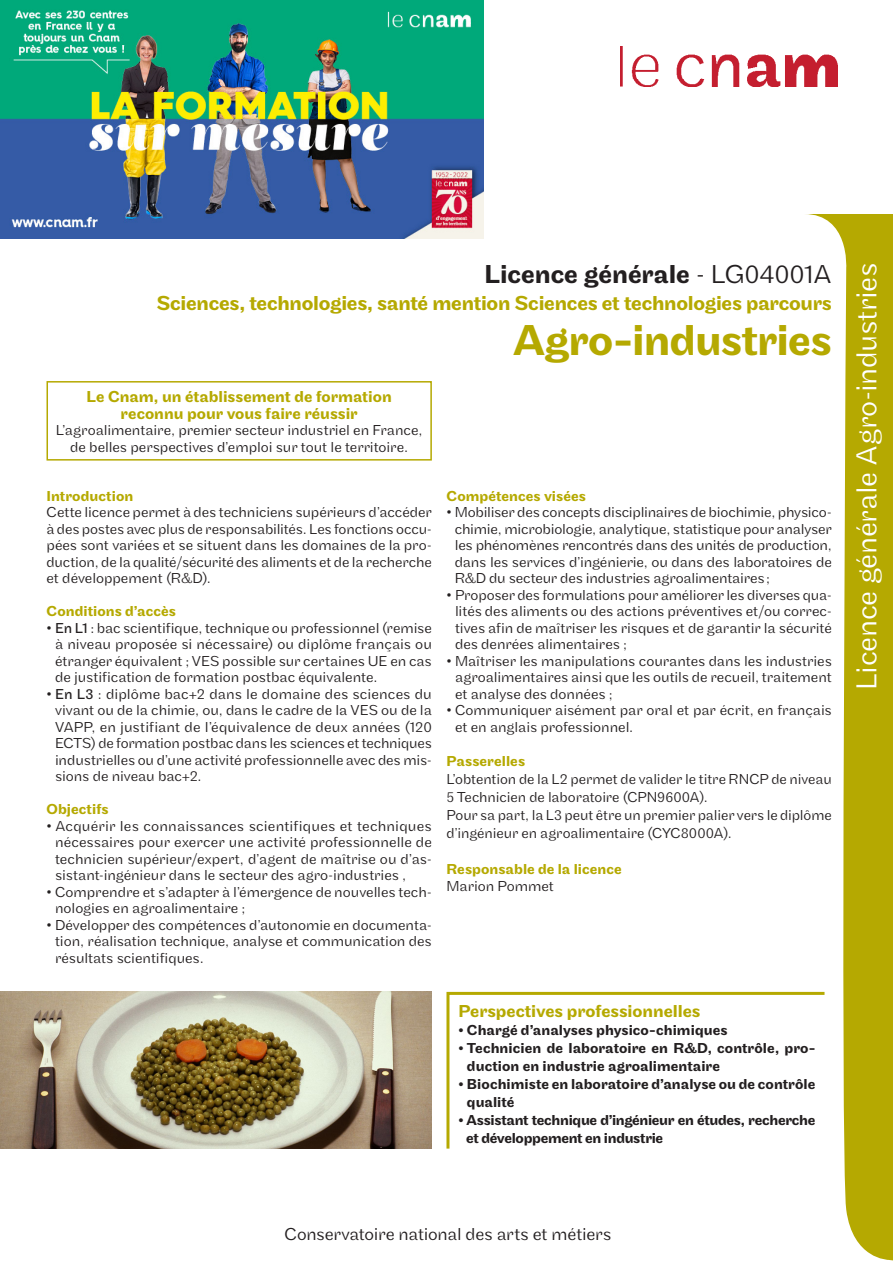
<style>
.page{position:relative;width:893px;height:1263px;background:#fff}
.page>*{position:absolute;margin:0;border:0;box-sizing:border-box;transform-origin:0 0}
.t1{font:500 45px "Maple";letter-spacing:-.02em;color:#b5a901}
.t2{font:300 30px "Maple";letter-spacing:-.01em;color:#fff}
.en_tete{font:500 27px "Maple";letter-spacing:-.005em;color:#231f20}
.t3{font:500 21px "Maple";letter-spacing:-.015em;color:#b5a901}
.Texte_courant{font:300 18px "Maple";letter-spacing:-.01em;color:#231f20}
.t4{font:500 18px "Maple";letter-spacing:-.005em;color:#b5a901}
.t5{font:500 16.5px "Maple";letter-spacing:-.005em;color:#b5a901}
.texte{font:300 15px/16.5px "Maple";letter-spacing:-.005em;color:#231f20;text-align:justify}
.t6{font:500 15px/18px "Maple";color:#231f20}
.t7{font:500 15px/18px "Maple";letter-spacing:-.02em;color:#231f20}
.texte-2{font:500 15px "Maple";letter-spacing:.005em;color:#b5a901}
.Texte_courant-2{font:500 15px "Maple";letter-spacing:.005em;color:#b5a901}
.s1{font-weight:300}
.s2{font-weight:400}
</style>
<div class="page">
<svg style="left:806px;top:214px;width:87px;height:1047px;fill:#b5a901"></svg>
<img style="left:621px;top:47px;width:217px;height:40px">
<img style="left:0;top:0;width:484px;height:239px">
<svg style="left:446px;top:990px;width:381px;height:161px"></svg>
<div style="left:47px;top:381px;width:385px;height:80px;border:2px solid #b5a901"></div>
<img style="left:0;top:992px;width:432px;height:156px">
<p class="en_tete" style="left:485px;top:259px;width:349px">Licence générale <span class="s1">- LG04001A</span></p>
<p class="t3" style="left:156px;top:291px;width:677px">Sciences, technologies, santé mention Sciences et technologies parcours</p>
<p class="t1" style="left:512px;top:314px;width:321px">Agro-industries</p>
<p class="t5" style="left:87px;top:387px;width:307px">Le Cnam, un établissement de formation</p>
<p class="t5" style="left:121px;top:404px;width:239px">reconnu pour vous faire réussir</p>
<p class="texte" style="left:56px;top:422px;width:368px;text-align:center">L’agroalimentaire, premier secteur industriel en France, de belles perspectives d’emploi sur tout le territoire.</p>
<p class="Texte_courant-2" style="left:47px;top:487px;width:88px">Introduction</p>
<p class="texte" style="left:47px;top:504px;width:387px">Cette licence permet à des techniciens supérieurs d’accéder à des postes avec plus de responsabilités. Les fonctions occu&shy;pées sont variées et se situent dans les domaines de la pro&shy;duction, de la qualité/sécurité des aliments et de la recherche et développement (R&amp;D).</p>
<p class="Texte_courant-2" style="left:47px;top:603px;width:131px">Conditions d’accès</p>
<p class="texte" style="left:55px;top:620px;width:378px;text-indent:-9px">• <span class="s2">En L1</span> : bac scientifique, technique ou professionnel (remise à niveau proposée si nécessaire) ou diplôme français ou étranger équivalent ; VES possible sur certaines UE en cas de justification de formation postbac équivalente.</p>
<p class="texte" style="left:55px;top:686px;width:378px;text-indent:-9px">• <span class="s2">En L3</span> : diplôme bac+2 dans le domaine des sciences du vivant ou de la chimie, ou, dans le cadre de la VES ou de la VAPP, en justifiant de l’équivalence de deux années (120<br>ECTS) de formation postbac dans les sciences et techniques industrielles ou d’une activité professionnelle avec des mis&shy;sions de niveau bac+2.</p>
<p class="Texte_courant-2" style="left:47px;top:801px;width:64px">Objectifs</p>
<p class="texte" style="left:55px;top:818px;width:378px;text-indent:-9px">• Acquérir les connaissances scientifiques et techniques nécessaires pour exercer une activité professionnelle de technicien supérieur/expert, d’agent de maîtrise ou d’as&shy;sistant-ingénieur dans le secteur des agro-industries ,</p>
<p class="texte" style="left:55px;top:884px;width:378px;text-indent:-9px">• Comprendre et s’adapter à l’émergence de nouvelles tech&shy;nologies en agroalimentaire ;</p>
<p class="texte" style="left:55px;top:917px;width:378px;text-indent:-9px">• Développer des compétences d’autonomie en documenta&shy;tion, réalisation technique, analyse et communication des résultats scientifiques.</p>
<p class="texte-2" style="left:446px;top:487px;width:141px">Compétences visées</p>
<p class="texte" style="left:455px;top:504px;width:379px;text-indent:-8px">• Mobiliser des concepts disciplinaires de biochimie, physico&shy;chimie, microbiologie, analytique, statistique pour analyser les phénomènes rencontrés dans des unités de production, dans les services d’ingénierie, ou dans des laboratoires de R&amp;D du secteur des industries agroalimentaires;</p>
<p class="texte" style="left:455px;top:587px;width:378px;text-indent:-9px">• Proposer des formulations pour améliorer les diverses qua&shy;lités des aliments ou des actions préventives et/ou correc&shy;tives afin de maîtriser les risques et de garantir la sécurité des denrées alimentaires ;</p>
<p class="texte" style="left:455px;top:653px;width:378px;text-indent:-9px">• Maîtriser les manipulations courantes dans les industries agroalimentaires ainsi que les outils de recueil, traitement et analyse des données ;</p>
<p class="texte" style="left:455px;top:702px;width:378px;text-indent:-9px">• Communiquer aisément par oral et par écrit, en français et en anglais professionnel.</p>
<p class="texte-2" style="left:446px;top:753px;width:80px">Passerelles</p>
<p class="texte" style="left:446px;top:770px;width:387px;line-height:18px">L’obtention de la L2 permet de valider le titre RNCP de niveau<br>5 Technicien de laboratoire (CPN9600A).</p>
<p class="texte" style="left:446px;top:806px;width:387px;line-height:18px">Pour sa part, la L3 peut être un premier palier vers le diplôme d’ingénieur en agroalimentaire (CYC8000A).</p>
<p class="texte-2" style="left:446px;top:861px;width:177px">Responsable de la licence</p>
<p class="texte" style="left:446px;top:878px;width:109px">Marion Pommet</p>
<p class="t4" style="left:458px;top:1000px;width:243px">Perspectives professionnelles</p>
<p class="t6" style="left:458px;top:1021px;width:271px">• Chargé d’analyses physico-chimiques</p>
<p class="t6" style="left:467px;top:1039px;width:350px;text-indent:-8px">• Technicien de laboratoire en R&amp;D, contrôle, pro&shy;duction en industrie agroalimentaire</p>
<p class="t6" style="left:467px;top:1075px;width:350px;text-indent:-8px">• Biochimiste en laboratoire d’analyse ou de contrôle qualité</p>
<p class="t7" style="left:466px;top:1111px;width:351px;text-indent:-8px">• Assistant technique d’ingénieur en études, recherche et développement en industrie</p>
<p class="t2" style="left:849px;top:690px;width:429px;rotate:-90deg">Licence générale Agro-industries</p>
<p class="Texte_courant" style="left:284px;top:1224px;width:329px">Conservatoire national des arts et métiers</p>
</div>
